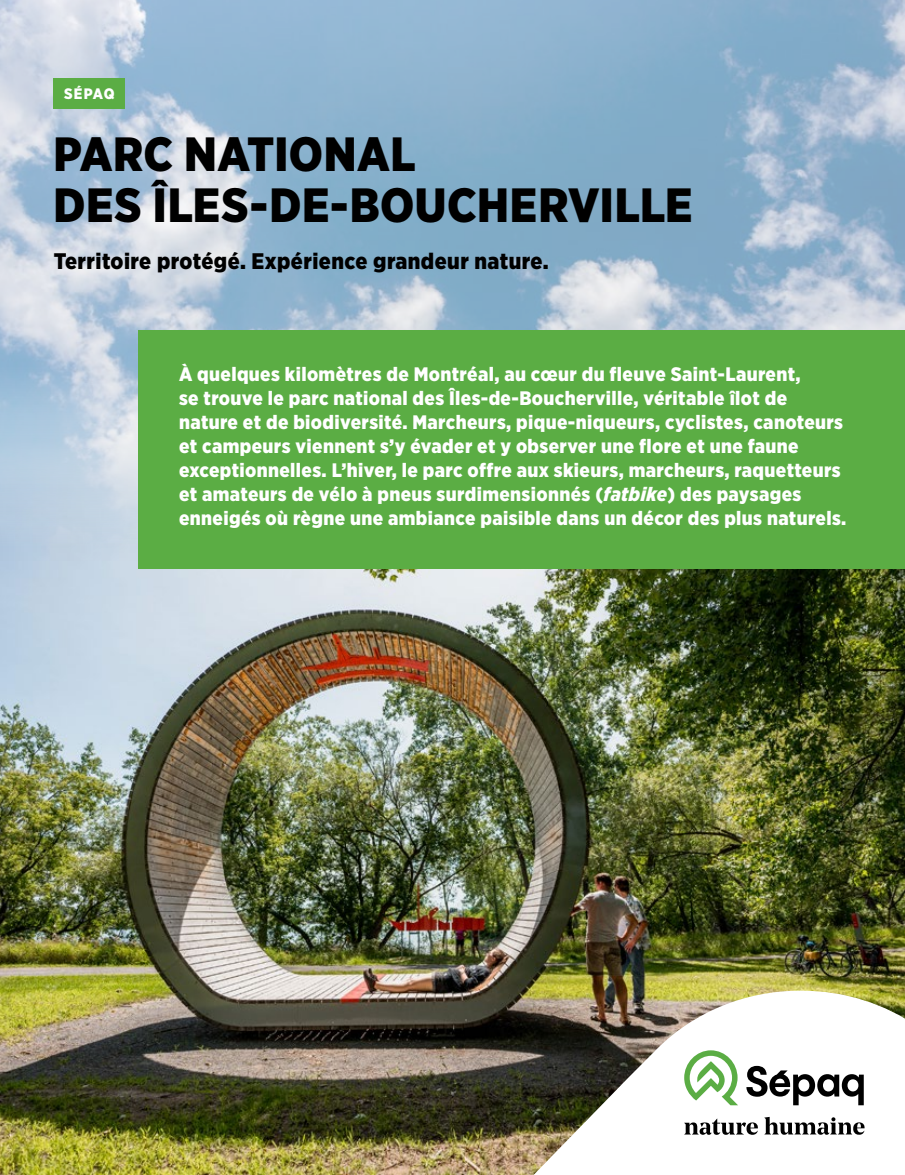
<style>
.page{position:relative;width:905px;height:1175px;background:#fff}
.page>*{position:absolute;margin:0;border:0;box-sizing:border-box;transform-origin:0 0}
.t1{font:900 48px/51px "Gotham Narrow";letter-spacing:.01em;color:#000}
.t2{font:900 22.5px "Gotham Narrow";letter-spacing:.02em;color:#000}
.t3{font:900 19.5px/24px "Gotham Narrow";letter-spacing:.02em;color:#fff}
.t4{font:900 15.15px "Gotham Narrow";letter-spacing:.06em;color:#fff}
.s1{font-style:italic}
</style>
<div class="page">
<img style="left:0;top:608px;width:904px;height:566px">
<img style="left:0;top:0;width:904px;height:608px">
<div style="left:138px;top:330px;width:766px;height:239px;background:#5bad44"></div>
<img style="left:520px;top:990px;width:384px;height:184px">
<svg style="left:746px;top:1065px;width:117px;height:40px"></svg>
<svg style="left:684px;top:1050px;width:54px;height:55px"></svg>
<svg style="left:684px;top:1118px;width:73px;height:17px"></svg>
<svg style="left:764px;top:1116px;width:100px;height:19px"></svg>
<div style="left:54px;top:78px;width:71px;height:30px;background:#5bad44"></div>
<p class="t4" style="left:64px;top:84px;width:52px">SÉPAQ</p>
<h1 class="t1" style="left:54px;top:128px;width:640px">PARC NATIONAL<br>DES ÎLES-DE-BOUCHERVILLE</h1>
<p class="t2" style="left:54px;top:247px;width:496px">Territoire protégé. Expérience grandeur nature.</p>
<p class="t3" style="left:179px;top:362px;width:669px">À quelques kilomètres de Montréal, au cœur du fleuve Saint-Laurent,<br>se trouve le parc national des Îles-de-Boucherville, véritable îlot de nature et de biodiversité. Marcheurs, pique-niqueurs, cyclistes, canoteurs et campeurs viennent s’y évader et y observer une flore et une faune exceptionnelles. L’hiver, le parc offre aux skieurs, marcheurs, raquetteurs et amateurs de vélo à pneus surdimensionnés (<span class="s1">fatbike</span>) des paysages enneigés où règne une ambiance paisible dans un décor des plus naturels.</p>
</div>
